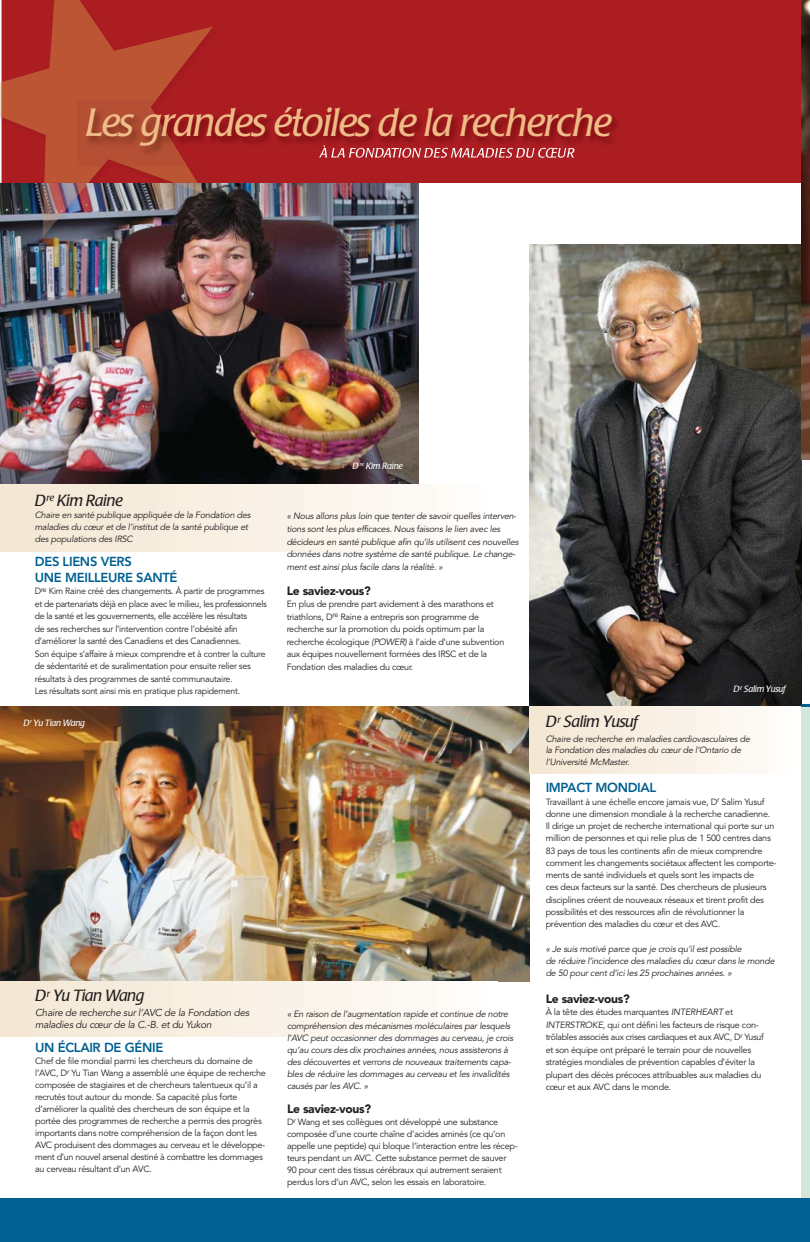
<style>
.page{position:relative;width:810px;height:1242px;background:#fff}
.page>*{position:absolute;margin:0;border:0;box-sizing:border-box;transform-origin:0 0}
.t1{font:italic 39px "Poppl Laudatio";letter-spacing:-.025em;color:#efbc88}
.t2{font:italic 16px "Poppl Laudatio";letter-spacing:-.025em;color:#231f20}
.t3{font:800 13px/15.6px "Avenir";letter-spacing:-.025em;color:#006091}
.t4{font:900 12px "Avenir";letter-spacing:-.025em;color:#231f20}
.t5{font:italic 10px/12px "Avenir";letter-spacing:-.02em;color:#231f20}
.t6{font:9px/12.5px "Avenir";letter-spacing:-.025em;color:#231f20}
.t7{font:italic 9px/12px "Avenir";letter-spacing:-.02em;color:#231f20}
.t8{font:italic 9px "Poppl Laudatio";letter-spacing:-.025em;color:#fff}
.s1{font-style:italic}
</style>
<div class="page">
<img style="left:0;top:183px;width:418px;height:302px">
<div style="left:801px;top:707px;width:9px;height:494px;background:#d2e6da"></div>
<div style="left:0;top:1199px;width:810px;height:43px;background:#006091"></div>
<div style="left:2px;top:0;width:799px;height:183px;background:#ac1d22"></div>
<img style="left:0;top:183px;width:269px;height:79px">
<img style="left:0;top:82px;width:2px;height:35px">
<img style="left:43px;top:183px;width:161px;height:54px">
<img style="left:2px;top:0;width:211px;height:183px">
<div style="left:0;top:485px;width:497px;height:66px;background:linear-gradient(to right,#f4e6d2,#fffdfb)"></div>
<img style="left:0;top:707px;width:530px;height:275px">
<img style="left:530px;top:245px;width:271px;height:462px">
<div style="left:0;top:982px;width:498px;height:54px;background:linear-gradient(to right,#f4e6d2,#fffdfb)"></div>
<div style="left:530px;top:707px;width:270px;height:67px;background:linear-gradient(to right,#f4e6d2,#fffdfb)"></div>
<img style="left:801px;top:0;width:9px;height:460px">
<svg style="left:801px;top:704px;width:9px;height:3px"></svg>
<img style="left:262px;top:111px;width:356px;height:47px">
<img style="left:187px;top:100px;width:75px;height:66px">
<img style="left:77px;top:100px;width:110px;height:66px">
<img style="left:323px;top:145px;width:235px;height:13px">
<h1 class="t1" style="left:86px;top:108px;width:528px">Les grandes étoiles de la recherche</h1>
<h2 class="t2" style="left:35px;top:494px;width:89px">D<sup>re</sup> Kim Raine</h2>
<p class="t7" style="left:35px;top:510px;width:217px">Chaire en santé publique appliquée de la Fondation des maladies du cœur et de l’institut de la santé publique et des populations des IRSC</p>
<h3 class="t3" style="left:35px;top:555px;width:144px">DES LIENS VERS<br>UNE MEILLEURE SANTÉ</h3>
<p class="t6" style="left:35px;top:586px;width:234px">D<sup>re</sup> Kim Raine créé des changements. À partir de programmes et de partenariats déjà en place avec le milieu, les professionnels de la santé et les gouvernements, elle accélère les résultats<br>de ses recherches sur l’intervention contre l’obésité afin d’améliorer la santé des Canadiens et des Canadiennes.<br>Son équipe s’affaire à mieux comprendre et à contrer la culture de sédentarité et de suralimentation pour ensuite relier ses résultats à des programmes de santé communautaire.<br>Les résultats sont ainsi mis en pratique plus rapidement.</p>
<p class="t8" style="left:24px;top:719px;width:63px">D<sup>r</sup> Yu Tian Wang</p>
<p class="t8" style="left:353px;top:463px;width:52px">D <sup>re</sup> Kim Raine</p>
<p class="t7" style="left:287px;top:511px;width:234px;line-height:12.7px">« Nous allons plus loin que tenter de savoir quelles interven&shy;tions sont les plus efficaces. Nous faisons le lien avec les décideurs en santé publique afin qu’ils utilisent ces nouvelles données dans notre système de santé publique. Le change&shy;ment est ainsi plus facile dans la réalité. »</p>
<h3 class="t4" style="left:287px;top:586px;width:86px">Le saviez-vous?</h3>
<p class="t6" style="left:287px;top:599px;width:219px">En plus de prendre part avidement à des marathons et triathlons, D<sup>re</sup> Raine a entrepris son programme de recherche sur la promotion du poids optimum par la recherche écologique <span class="s1">(POWER)</span> à l’aide d’une subvention aux équipes nouvellement formées des IRSC et de la Fondation des maladies du cœur.</p>
<h2 class="t2" style="left:35px;top:990px;width:111px">D<sup>r</sup> Yu Tian Wang</h2>
<p class="t5" style="left:35px;top:1008px;width:216px">Chaire de recherche sur l’AVC de la Fondation des maladies du cœur de la C.-B. et du Yukon</p>
<h3 class="t3" style="left:35px;top:1041px;width:130px">UN ÉCLAIR DE GÉNIE</h3>
<p class="t6" style="left:35px;top:1056px;width:232px;line-height:12px">Chef de file mondial parmi les chercheurs du domaine de l’AVC, D<sup>r</sup> Yu Tian Wang a assemblé une équipe de recherche composée de stagiaires et de chercheurs talentueux qu’il a recrutés tout autour du monde. Sa capacité plus forte d’améliorer la qualité des chercheurs de son équipe et la portée des programmes de recherche a permis des progrès importants dans notre compréhension de la façon dont les AVC produisent des dommages au cerveau et le développe&shy;ment d’un nouvel arsenal destiné à combattre les dommages au cerveau résultant d’un AVC.</p>
<p class="t7" style="left:287px;top:1009px;width:228px">« En raison de l’augmentation rapide et continue de notre compréhension des mécanismes moléculaires par lesquels l’AVC peut occasionner des dommages au cerveau, je crois qu’au cours des dix prochaines années, nous assisterons à des découvertes et verrons de nouveaux traitements capa&shy;bles de réduire les dommages au cerveau et les invalidités causés par les AVC. »</p>
<h3 class="t4" style="left:287px;top:1104px;width:86px">Le saviez-vous?</h3>
<p class="t6" style="left:287px;top:1117px;width:232px;line-height:12px">D<sup>r</sup> Wang et ses collègues ont développé une substance composée d’une courte chaîne d’acides aminés (ce qu’on appelle une peptide) qui bloque l’interaction entre les récep&shy;teurs pendant un AVC. Cette substance permet de sauver 90 pour cent des tissus cérébraux qui autrement seraient perdus lors d’un AVC, selon les essais en laboratoire.</p>
<p class="t8" style="left:733px;top:685px;width:54px">D<sup>r</sup> Salim Yusuf</p>
<h2 class="t2" style="left:546px;top:716px;width:94px">D<sup>r</sup> Salim Yusuf</h2>
<p class="t7" style="left:546px;top:734px;width:206px;line-height:11.7px">Chaire de recherche en maladies cardiovasculaires de la Fondation des maladies du cœur de l’Ontario de l’Université McMaster.</p>
<h3 class="t3" style="left:546px;top:781px;width:112px">IMPACT MONDIAL</h3>
<p class="t6" style="left:546px;top:796px;width:232px;line-height:12.2px">Travaillant à une échelle encore jamais vue, D<sup>r</sup> Salim Yusuf donne une dimension mondiale à la recherche canadienne.<br>Il dirige un projet de recherche international qui porte sur un million de personnes et qui relie plus de 1 500 centres dans 83 pays de tous les continents afin de mieux comprendre comment les changements sociétaux affectent les comporte&shy;ments de santé individuels et quels sont les impacts de<br>ces deux facteurs sur la santé. Des chercheurs de plusieurs disciplines créent de nouveaux réseaux et tirent profit des possibilités et des ressources afin de révolutionner la prévention des maladies du cœur et des AVC.</p>
<p class="t7" style="left:546px;top:943px;width:231px">« Je suis motivé parce que je crois qu’il est possible<br>de réduire l’incidence des maladies du cœur dans le monde de 50 pour cent d’ici les 25 prochaines années. »</p>
<h3 class="t4" style="left:546px;top:994px;width:86px">Le saviez-vous?</h3>
<p class="t6" style="left:546px;top:1007px;width:220px">À la tête des études marquantes <span class="s1">INTERHEART</span> et <span class="s1">INTERSTROKE</span>, qui ont défini les facteurs de risque con&shy;trôlables associés aux crises cardiaques et aux AVC, D<sup>r</sup> Yusuf et son équipe ont préparé le terrain pour de nouvelles stratégies mondiales de prévention capables d’éviter la plupart des décès précoces attribuables aux maladies du cœur et aux AVC dans le monde.</p>
</div>
